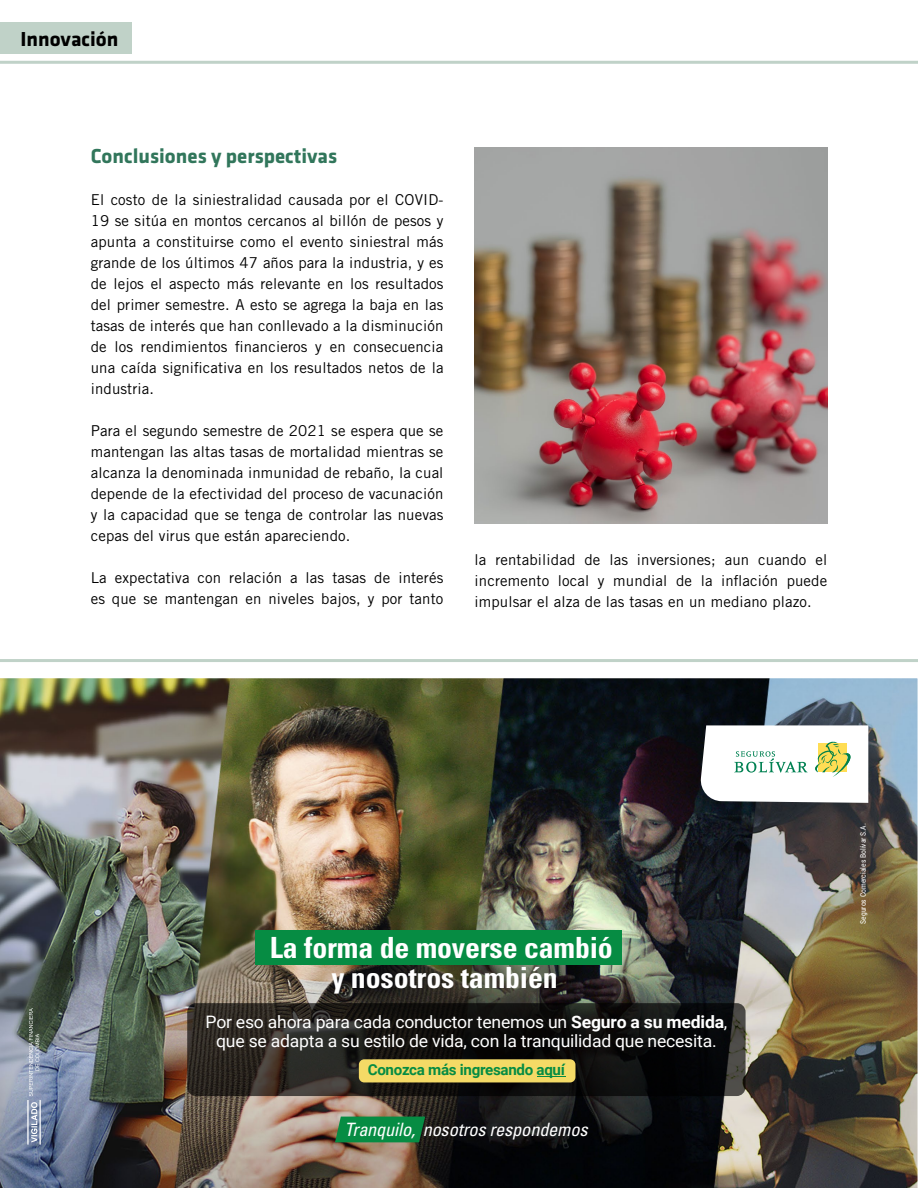
<style>
.page{position:relative;width:918px;height:1188px;background:#fff}
.page>*{position:absolute;margin:0;border:0;box-sizing:border-box;transform-origin:0 0}
.t1{font:700 condensed 29.25px/30.3px "Univers LT Std";letter-spacing:-.005em;color:#fff;text-align:center}
.t2{font:700 21px "Klavika";color:#31765b}
.t3{font:700 21px "Klavika";color:#000}
.t4{font:18.45px "Univers LT 57 Cn Obl";letter-spacing:-.01em;color:#fff}
.t5{font:17.25px/18.8px "Roboto";letter-spacing:-.015em;color:#fff;text-align:center}
.t6{font:700 15.15px "Roboto";letter-spacing:-.02em;color:#068c43}
.t7{font:15px/21px "Trade Gothic LT Std";letter-spacing:.01em;color:#000;text-align:justify}
.t8{font:7.65px "Roboto Condensed";color:#fff}
.s1{font-weight:700}
</style>
<div class="page">
<hr style="left:0;top:61px;width:918px;height:3px;background:#c0d2c8">
<div style="left:0;top:22px;width:131px;height:32px;background:#c0d2c8"></div>
<img style="left:0;top:678px;width:918px;height:510px">
<hr style="left:0;top:659px;width:918px;height:3px;background:#c0d2c8">
<img style="left:475px;top:148px;width:352px;height:376px">
<h2 class="t3" style="left:20px;top:27px;width:100px">Innovación</h2>
<h2 class="t2" style="left:91px;top:144px;width:248px">Conclusiones y perspectivas</h2>
<p class="t7" style="left:91px;top:189px;width:354px">El costo de la siniestralidad causada por el COVID-19 se sitúa en montos cercanos al billón de pesos y apunta a constituirse como el evento siniestral más grande de los últimos 47 años para la industria, y es de lejos el aspecto más relevante en los resultados del primer semestre. A esto se agrega la baja en las tasas de interés que han conllevado a la disminución de los rendimientos financieros y en consecuencia una caída significativa en los resultados netos de la industria.</p>
<p class="t7" style="left:91px;top:420px;width:354px">Para el segundo semestre de 2021 se espera que se mantengan las altas tasas de mortalidad mientras se alcanza la denominada inmunidad de rebaño, la cual depende de la efectividad del proceso de vacunación y la capacidad que se tenga de controlar las nuevas cepas del virus que están apareciendo.</p>
<p class="t7" style="left:91px;top:567px;width:354px">La expectativa con relación a las tasas de interés es que se mantengan en niveles bajos, y por tanto</p>
<p class="t7" style="left:475px;top:549px;width:354px">la rentabilidad de las inversiones; aun cuando el incremento local y mundial de la inflación puede impulsar el alza de las tasas en un mediano plazo.</p>
<h1 class="t1" style="left:270px;top:932px;width:345px">La forma de moverse cambió y nosotros también</h1>
<p class="t5" style="left:205px;top:1012px;width:523px">Por eso ahora para cada conductor tenemos un <span class="s1">Seguro a su medida</span>, que se adapta a su estilo de vida, con la tranquilidad que necesita.</p>
<p class="t6" style="left:368px;top:1059px;width:199px">Conozca más ingresando aquí</p>
<p class="t4" style="left:345px;top:1118px;width:245px">Tranquilo, nosotros respondemos</p>
<p class="t8" style="left:858px;top:924px;width:102px;rotate:-90deg">Seguros Comerciales Bolívar S.A.</p>
</div>
